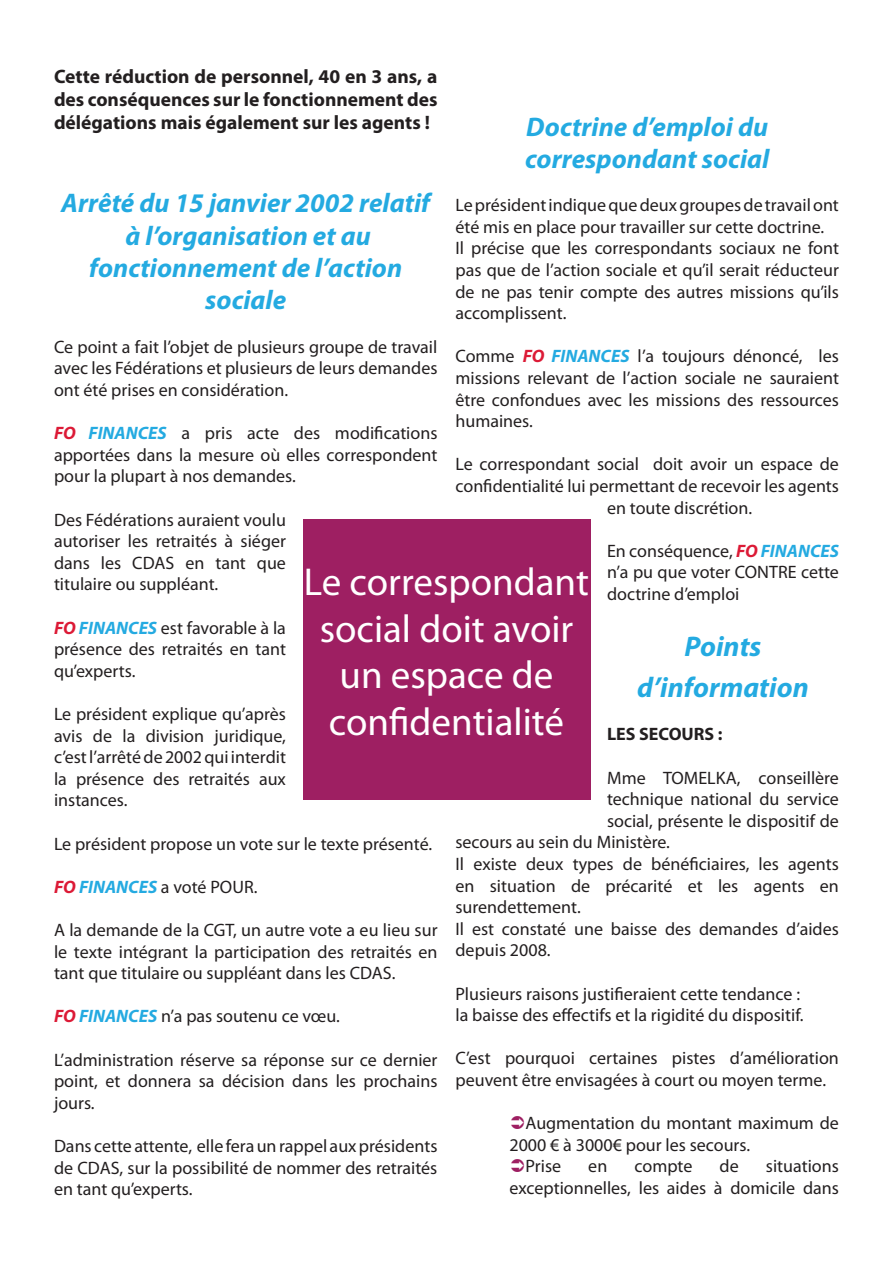
<style>
.page{position:relative;width:893px;height:1263px;background:#fff}
.page>*{position:absolute;margin:0;border:0;box-sizing:border-box;transform-origin:0 0}
.t1{font:39px/46.8px "Myriad Pro";color:#fff;text-align:center}
.t2{font:italic 700 28.5px/41.4px "Myriad Pro";color:#24aae1;text-align:center}
.t3{font:italic 700 27px/32.4px "Myriad Pro";color:#24aae1;text-align:center}
.t4{font:700 19.5px/23.4px "Myriad Pro";color:#231f20;text-align:justify}
.Sans_interligne{font:18px/21.6px "Myriad Pro";color:#231f20;text-align:justify}
.t5{font:700 18px "Myriad Pro";color:#231f20}
.s1{font-weight:700;font-style:italic;color:#dc1a36}
.s2{font-weight:700;font-style:italic;color:#24aae1}
</style>
<div class="page">
<div style="left:303px;top:519px;width:287px;height:280px;background:#9e1f62"></div>
<p class="t4" style="left:54px;top:64px;width:385px">Cette réduction de personnel, 40 en 3 ans, a des conséquences sur le fonctionnement des délégations mais également sur les agents !</p>
<p class="t3" style="left:525px;top:109px;width:246px;text-align:left">Doctrine d’emploi du correspondant social</p>
<p class="Sans_interligne" style="left:455px;top:194px;width:385px">Le président indique que deux groupes de travail ont été mis en place pour travailler sur cette doctrine.</p>
<p class="Sans_interligne" style="left:455px;top:237px;width:385px">Il précise que les correspondants sociaux ne font pas que de l’action sociale et qu’il serait réducteur de ne pas tenir compte des autres missions qu’ils accomplissent.</p>
<p class="Sans_interligne" style="left:455px;top:345px;width:385px">Comme <span class="s1">FO</span> <span class="s2">FINANCES</span> l’a toujours dénoncé, les missions relevant de l’action sociale ne sauraient être confondues avec les missions des ressources humaines.</p>
<p class="Sans_interligne" style="left:455px;top:453px;width:385px">Le correspondant social doit avoir un espace de</p>
<p class="Sans_interligne" style="left:455px;top:475px;width:385px">confidentialité lui permettant de recevoir les agents</p>
<p class="Sans_interligne" style="left:607px;top:496px;width:147px">en toute discrétion.</p>
<p class="Sans_interligne" style="left:607px;top:540px;width:233px">En conséquence, <span class="s1">FO</span> <span class="s2">FINANCES </span>n’a pu que voter CONTRE cette doctrine d’emploi</p>
<p class="t2" style="left:637px;top:625px;width:173px">Points d’information</p>
<p class="t5" style="left:607px;top:723px;width:117px">LES SECOURS :</p>
<p class="Sans_interligne" style="left:607px;top:766px;width:233px">Mme TOMELKA, conseillère</p>
<p class="Sans_interligne" style="left:607px;top:788px;width:233px">technique national du service</p>
<p class="Sans_interligne" style="left:607px;top:810px;width:233px">social, présente le dispositif de</p>
<p class="Sans_interligne" style="left:455px;top:831px;width:216px">secours au sein du Ministère.</p>
<p class="Sans_interligne" style="left:455px;top:853px;width:385px">Il existe deux types de bénéficiaires, les agents en situation de précarité et les agents en surendettement.</p>
<p class="Sans_interligne" style="left:455px;top:918px;width:385px">Il est constaté une baisse des demandes d’aides depuis 2008.</p>
<p class="Sans_interligne" style="left:455px;top:982px;width:346px">Plusieurs raisons justifieraient cette tendance :</p>
<p class="Sans_interligne" style="left:455px;top:1004px;width:350px">la baisse des effectifs et la rigidité du dispositif.</p>
<p class="Sans_interligne" style="left:455px;top:1047px;width:385px">C’est pourquoi certaines pistes d’amélioration peuvent être envisagées à court ou moyen terme.</p>
<p class="Sans_interligne" style="left:509px;top:1112px;width:331px;text-indent:16px">Augmentation du montant maximum de<br>2000 € à 3000€ pour les secours.</p>
<p class="Sans_interligne" style="left:525px;top:1155px;width:37px">Prise</p>
<p class="Sans_interligne" style="left:588px;top:1155px;width:21px">en</p>
<p class="Sans_interligne" style="left:634px;top:1155px;width:59px">compte</p>
<p class="Sans_interligne" style="left:720px;top:1155px;width:21px">de</p>
<p class="t3" style="left:61px;top:186px;width:370px">Arrêté du 15 janvier 2002 relatif</p>
<p class="t3" style="left:89px;top:219px;width:314px">à l’organisation et au fonctionnement de l’action sociale</p>
<p class="Sans_interligne" style="left:54px;top:336px;width:385px">Ce point a fait l’objet de plusieurs groupe de travail avec les Fédérations et plusieurs de leurs demandes ont été prises en considération.</p>
<p class="Sans_interligne" style="left:54px;top:422px;width:385px"><span class="s1">FO</span> <span class="s2">FINANCES</span> a pris acte des modifications apportées dans la mesure où elles correspondent pour la plupart à nos demandes.</p>
<p class="Sans_interligne" style="left:54px;top:508px;width:233px">Des Fédérations auraient voulu autoriser les retraités à siéger dans les CDAS en tant que titulaire ou suppléant.</p>
<p class="Sans_interligne" style="left:54px;top:616px;width:233px"><span class="s1">FO</span> <span class="s2">FINANCES</span> est favorable à la présence des retraités en tant qu’experts.</p>
<p class="Sans_interligne" style="left:54px;top:703px;width:233px">Le président explique qu’après avis de la division juridique, c’est l’arrêté de 2002 qui interdit la présence des retraités aux instances.</p>
<p class="Sans_interligne" style="left:54px;top:832px;width:380px">Le président propose un vote sur le texte présenté.</p>
<p class="Sans_interligne" style="left:54px;top:876px;width:205px"><span class="s1">FO</span> <span class="s2">FINANCES</span> a voté POUR.</p>
<p class="Sans_interligne" style="left:54px;top:919px;width:385px">A la demande de la CGT, un autre vote a eu lieu sur le texte intégrant la participation des retraités en tant que titulaire ou suppléant dans les CDAS.</p>
<p class="Sans_interligne" style="left:54px;top:1005px;width:288px"><span class="s1">FO</span> <span class="s2">FINANCES</span> n’a pas soutenu ce vœu.</p>
<p class="Sans_interligne" style="left:54px;top:1048px;width:385px">L’administration réserve sa réponse sur ce dernier point, et donnera sa décision dans les prochains jours.</p>
<p class="Sans_interligne" style="left:54px;top:1135px;width:385px">Dans cette attente, elle fera un rappel aux présidents de CDAS, sur la possibilité de nommer des retraités en tant qu’experts.</p>
<p class="t1" style="left:304px;top:558px;width:287px">Le correspondant social doit avoir un espace de confidentialité</p>
<p class="Sans_interligne" style="left:509px;top:1155px;width:331px;text-align:right">situations<br>exceptionnelles, les aides à domicile dans</p>
</div>
